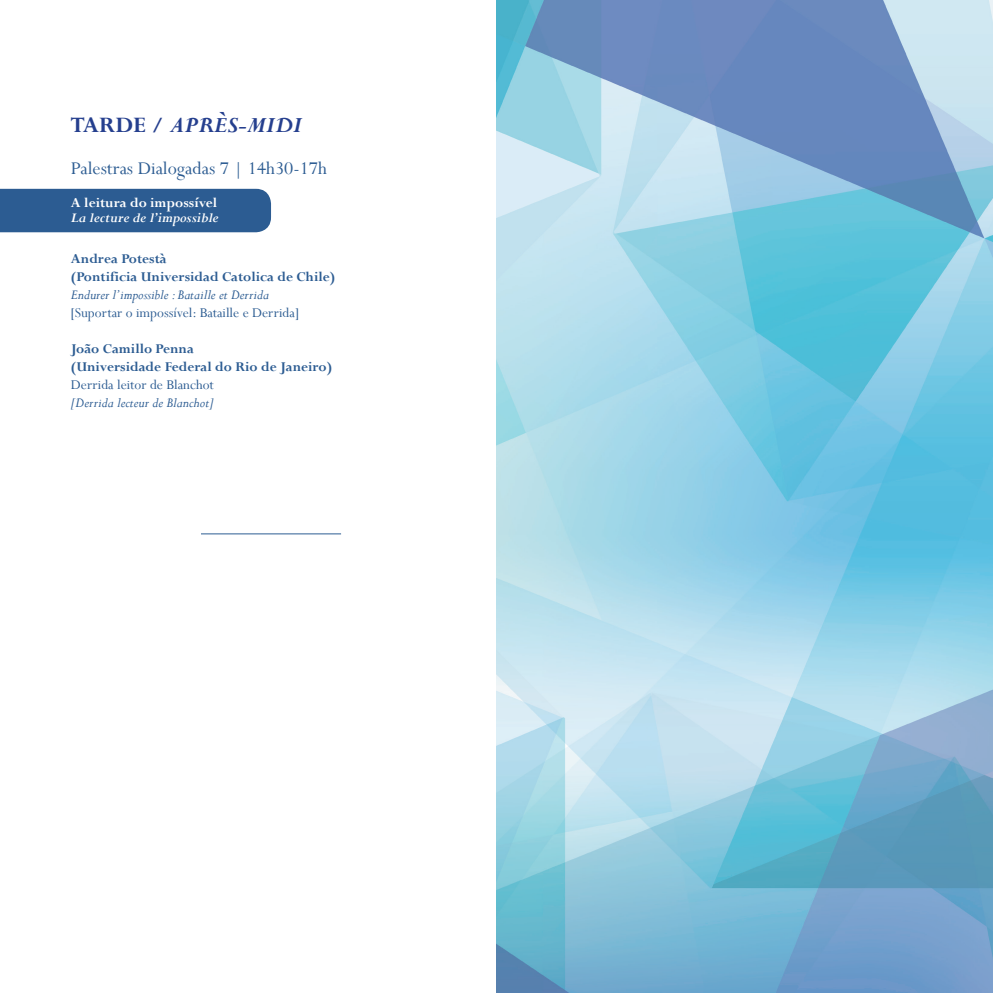
<style>
.page{position:relative;width:993px;height:993px;background:#fff}
.page>*{position:absolute;margin:0;border:0;box-sizing:border-box;transform-origin:0 0}
.t1{font:italic 700 24.62px "Perpetua";color:#253f8e}
.t2{font:20px "Perpetua";color:#2c5c92}
.t3{font:700 15px/18px "Perpetua";color:#2c5c92}
.t4{font:italic 15px "Perpetua";color:#2c5c92}
.t5{font:15px "Perpetua";color:#2c5c92}
.t6{font:italic 700 15px "Perpetua";color:#fff}
.t7{font:700 15px "Perpetua";color:#fff}
.s1{font-style:normal}
</style>
<div class="page">
<div style="left:0;top:189px;width:271px;height:43px;background:#2c5c92"></div>
<hr style="left:201px;top:533px;width:140px;height:1px;background:#2c5c92">
<img style="left:496px;top:0;width:496px;height:992px">
<h1 class="t1" style="left:71px;top:109px;width:232px"><span class="s1">TARDE /</span> APRÈS-MIDI</h1>
<h2 class="t2" style="left:71px;top:155px;width:257px">Palestras Dialogadas 7 | 14h30-17h</h2>
<p class="t7" style="left:71px;top:193px;width:148px">A leitura do impossível</p>
<p class="t6" style="left:71px;top:208px;width:149px">La lecture de l’impossible</p>
<p class="t3" style="left:71px;top:249px;width:266px">Andrea Potestà<br>(Pontificia Universidad Catolica de Chile)</p>
<p class="t4" style="left:71px;top:285px;width:200px">Endurer l’impossible : Bataille et Derrida</p>
<p class="t5" style="left:71px;top:303px;width:229px">[Suportar o impossível: Bataille e Derrida]</p>
<p class="t3" style="left:71px;top:339px;width:263px">João Camillo Penna<br>(Universidade Federal do Rio de Janeiro)</p>
<p class="t5" style="left:71px;top:375px;width:144px">Derrida leitor de Blanchot</p>
<p class="t4" style="left:71px;top:393px;width:144px">[Derrida lecteur de Blanchot]</p>
</div>
